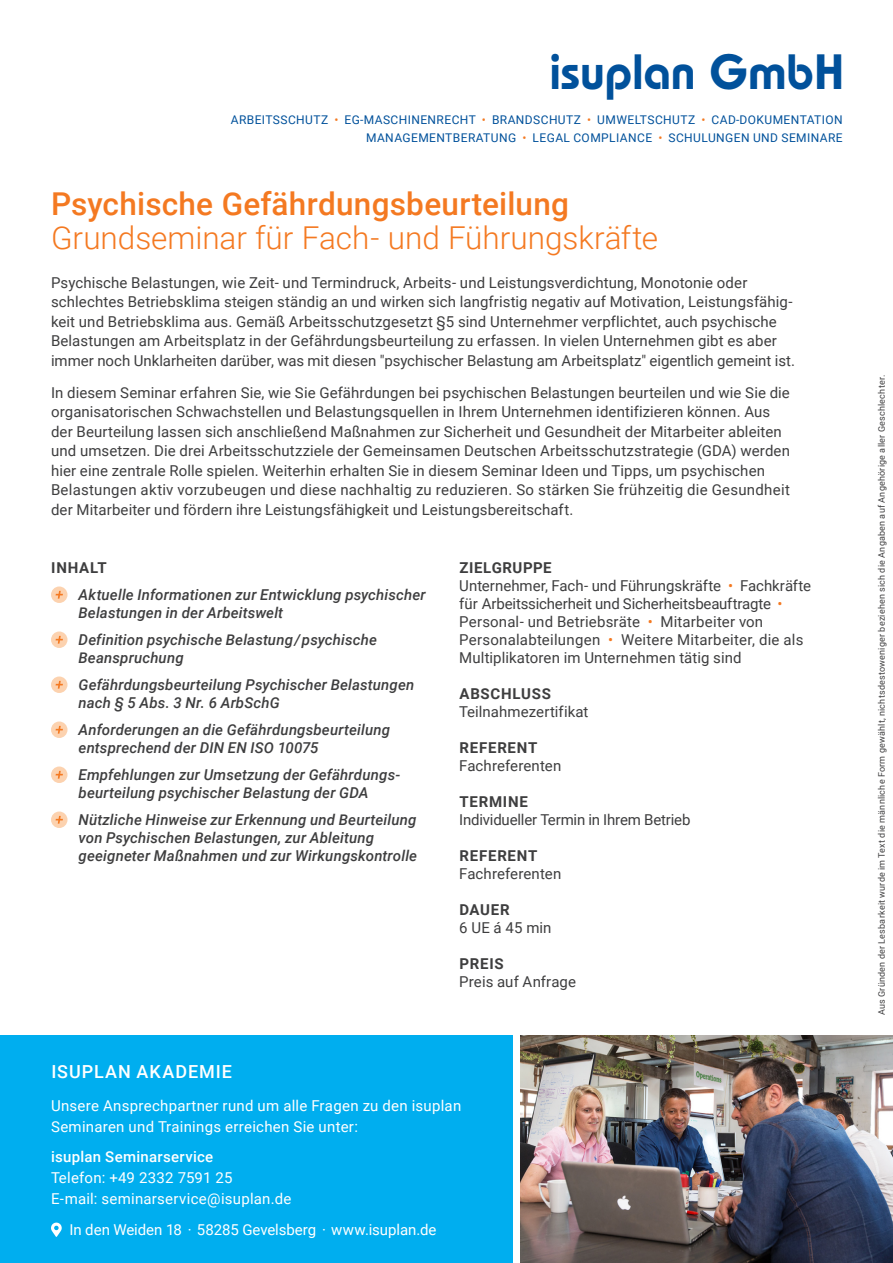
<style>
.page{position:relative;width:893px;height:1263px;background:#fff}
.page>*{position:absolute;margin:0;border:0;box-sizing:border-box;transform-origin:0 0}
.t1{font:600 49.5px "Bauhaus LT";color:#01519b}
.t2{font:300 31.5px "Roboto";color:#f47921}
.t3{font:500 31.5px "Roboto";letter-spacing:.01em;color:#f47921}
.t4{font:500 18px "Roboto";letter-spacing:.055em;color:#fff}
.t5{font:15px/19.5px "Roboto";letter-spacing:.005em;color:#3e3e3f}
.t6{font:italic 500 15px/18px "Roboto";letter-spacing:.01em;color:#3e3e3f}
.t7{font:15px/21px "Roboto";letter-spacing:.015em;color:#fff}
.t8{font:700 15px "Roboto";letter-spacing:.05em;color:#3e3e3f}
.t9{font:15px "Roboto";letter-spacing:-.015em;color:#3e3e3f}
.t10{font:500 15px "Roboto";letter-spacing:.02em;color:#fff}
.t11{font:12px/18px "Roboto";letter-spacing:.035em;color:#01519b;text-align:right}
.t12{font:9px "Roboto";letter-spacing:.025em;color:#3e3e3f}
.s1{color:#f47921}
.s2{font-weight:700}
</style>
<div class="page">
<div style="left:0;top:1035px;width:512px;height:228px;background:#00aeef"></div>
<svg style="left:51px;top:1222px;width:11px;height:15px"></svg>
<div style="left:51px;top:586px;width:16px;height:17px;background:#fcd2af;border-radius:50%"></div>
<svg style="left:56px;top:591px;width:7px;height:8px"></svg>
<div style="left:51px;top:631px;width:16px;height:17px;background:#fcd2af;border-radius:50%"></div>
<svg style="left:56px;top:636px;width:7px;height:8px"></svg>
<div style="left:51px;top:676px;width:16px;height:17px;background:#fcd2af;border-radius:50%"></div>
<svg style="left:56px;top:681px;width:7px;height:8px"></svg>
<div style="left:51px;top:721px;width:16px;height:17px;background:#fcd2af;border-radius:50%"></div>
<svg style="left:56px;top:726px;width:7px;height:8px"></svg>
<div style="left:51px;top:766px;width:16px;height:17px;background:#fcd2af;border-radius:50%"></div>
<svg style="left:56px;top:771px;width:7px;height:8px"></svg>
<div style="left:51px;top:811px;width:16px;height:17px;background:#fcd2af;border-radius:50%"></div>
<svg style="left:56px;top:816px;width:7px;height:8px"></svg>
<img style="left:521px;top:1035px;width:372px;height:228px">
<h1 class="t1" style="left:550px;top:42px;width:296px">isuplan GmbH</h1>
<p class="t11" style="left:231px;top:110px;width:613px">ARBEITSSCHUTZ <span class="s1">•</span> EG-MASCHINENRECHT <span class="s1">•</span> BRANDSCHUTZ <span class="s1">•</span> UMWELTSCHUTZ <span class="s1">•</span> CAD-DOKUMENTATION<br>MANAGEMENTBERATUNG <span class="s1">•</span> LEGAL COMPLIANCE <span class="s1">•</span> SCHULUNGEN UND SEMINARE</p>
<h2 class="t3" style="left:51px;top:182px;width:520px">Psychische Gefährdungsbeurteilung</h2>
<h2 class="t2" style="left:51px;top:216px;width:608px">Grundseminar für Fach- und Führungskräfte</h2>
<p class="t5" style="left:51px;top:272px;width:745px">Psychische Belastungen, wie Zeit- und Termindruck, Arbeits- und Leistungsverdichtung, Monotonie oder schlechtes Betriebsklima steigen ständig an und wirken sich langfristig negativ auf Motivation, Leistungsfähig&shy;keit und Betriebsklima aus. Gemäß Arbeitsschutzgesetzt §5 sind Unternehmer verpflichtet, auch psychische Belastungen am Arbeitsplatz in der Gefährdungsbeurteilung zu erfassen. In vielen Unternehmen gibt es aber immer noch Unklarheiten darüber, was mit diesen "psychischer Belastung am Arbeitsplatz" eigentlich gemeint ist.</p>
<p class="t5" style="left:51px;top:382px;width:740px">In diesem Seminar erfahren Sie, wie Sie Gefährdungen bei psychischen Belastungen beurteilen und wie Sie die organisatorischen Schwachstellen und Belastungsquellen in Ihrem Unternehmen identifizieren können. Aus der Beurteilung lassen sich anschließend Maßnahmen zur Sicherheit und Gesundheit der Mitarbeiter ableiten und umsetzen. Die drei Arbeitsschutzziele der Gemeinsamen Deutschen Arbeitsschutzstrategie (GDA) werden hier eine zentrale Rolle spielen. Weiterhin erhalten Sie in diesem Seminar Ideen und Tipps, um psychischen Belastungen aktiv vorzubeugen und diese nachhaltig zu reduzieren. So stärken Sie frühzeitig die Gesundheit der Mitarbeiter und fördern ihre Leistungsfähigkeit und Leistungsbereitschaft.</p>
<p class="t8" style="left:51px;top:557px;width:57px">INHALT</p>
<p class="t6" style="left:79px;top:585px;width:349px">Aktuelle Informationen zur Entwicklung psychischer<br>Belastungen in der Arbeitswelt</p>
<p class="t6" style="left:79px;top:630px;width:300px">Definition psychische Belastung / psychische<br>Beanspruchung</p>
<p class="t6" style="left:79px;top:675px;width:337px">Gefährdungsbeurteilung Psychischer Belastungen nach § 5 Abs. 3 Nr. 6 ArbSchG</p>
<p class="t6" style="left:79px;top:720px;width:313px">Anforderungen an die Gefährdungsbeurteilung entsprechend der DIN EN ISO 10075</p>
<p class="t6" style="left:79px;top:765px;width:323px">Empfehlungen zur Umsetzung der Gefährdungs&shy;beurteilung psychischer Belastung der GDA</p>
<p class="t6" style="left:79px;top:810px;width:340px">Nützliche Hinweise zur Erkennung und Beurteilung von Psychischen Belastungen, zur Ableitung geeigneter Maßnahmen und zur Wirkungskontrolle</p>
<p class="t5" style="left:459px;top:558px;width:353px;line-height:18px"><span class="s2">ZIELGRUPPE<br></span>Unternehmer, Fach- und Führungskräfte <span class="s1">•</span> Fachkräfte für Arbeitssicherheit und Sicherheitsbeauftragte <span class="s1">• </span>Personal- und Betriebsräte <span class="s1">•</span> Mitarbeiter von Personalabteilungen <span class="s1">•</span> Weitere Mitarbeiter, die als Multiplikatoren im Unternehmen tätig sind</p>
<p class="t8" style="left:459px;top:683px;width:93px">ABSCHLUSS</p>
<p class="t5" style="left:459px;top:701px;width:131px">Teilnahmezertifikat</p>
<p class="t8" style="left:459px;top:737px;width:79px">REFERENT</p>
<p class="t5" style="left:459px;top:755px;width:104px">Fachreferenten</p>
<p class="t8" style="left:459px;top:791px;width:70px">TERMINE</p>
<p class="t9" style="left:459px;top:809px;width:233px">Individueller Termin in Ihrem Betrieb</p>
<p class="t8" style="left:459px;top:845px;width:79px">REFERENT</p>
<p class="t5" style="left:459px;top:863px;width:104px">Fachreferenten</p>
<p class="t8" style="left:459px;top:899px;width:52px">DAUER</p>
<p class="t5" style="left:459px;top:917px;width:94px">6 UE á 45 min</p>
<p class="t8" style="left:459px;top:953px;width:46px">PREIS</p>
<p class="t5" style="left:459px;top:971px;width:118px">Preis auf Anfrage</p>
<p class="t4" style="left:51px;top:1059px;width:182px">ISUPLAN AKADEMIE</p>
<p class="t7" style="left:51px;top:1094px;width:412px">Unsere Ansprechpartner rund um alle Fragen zu den isuplan<br>Seminaren und Trainings erreichen Sie unter:</p>
<p class="t10" style="left:51px;top:1146px;width:164px">isuplan Seminarservice</p>
<p class="t7" style="left:51px;top:1166px;width:242px">Telefon: +49 2332 7591 25<br>E-mail: seminarservice@isuplan.de</p>
<p class="t7" style="left:70px;top:1219px;width:368px">In den Weiden 18 · 58285 Gevelsberg · www.isuplan.de</p>
<p class="t12" style="left:875px;top:1015px;width:642px;rotate:-90deg">Aus Gründen der Lesbarkeit wurde im Text die männliche Form gewählt, nichtsdestoweniger beziehen sich die Angaben auf Angehörige aller Geschlechter.</p>
</div>
